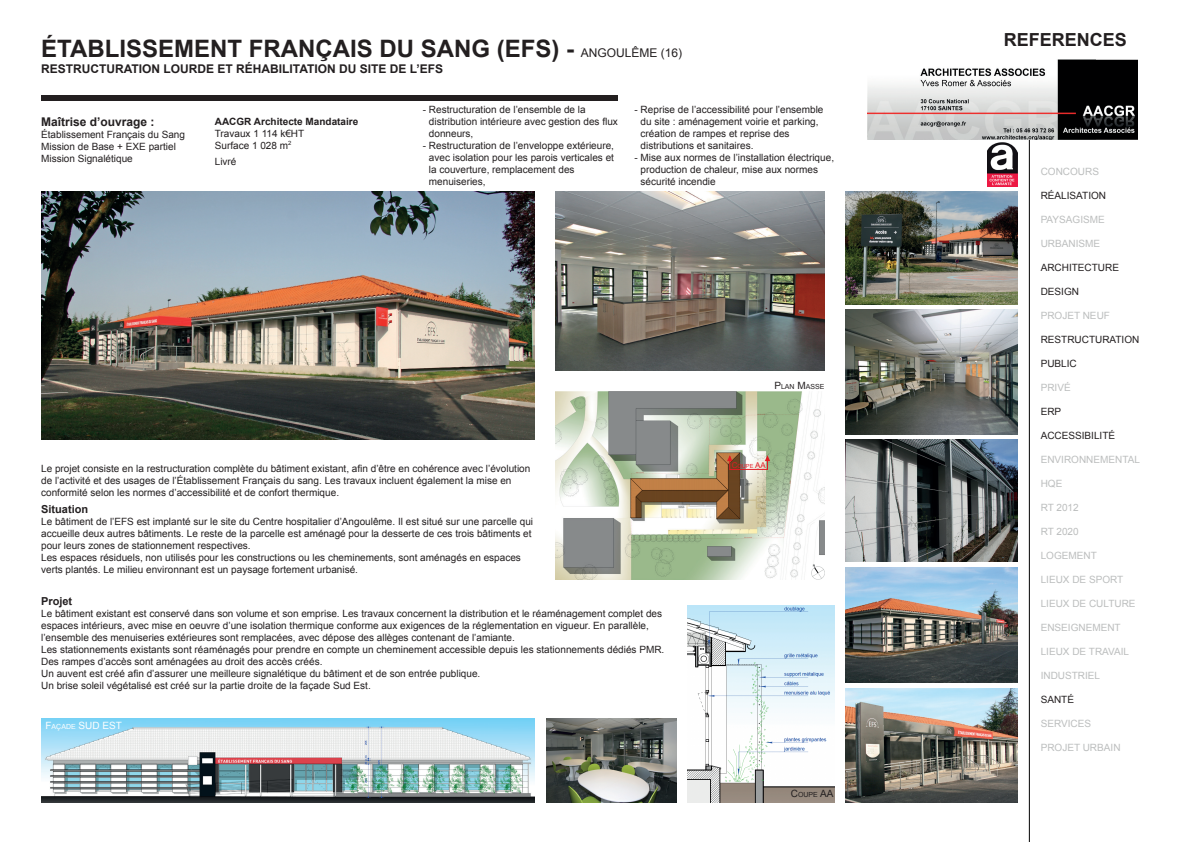
<style>
.page{position:relative;width:1191px;height:842px;background:#fff}
.page>*{position:absolute;margin:0;border:0;box-sizing:border-box;transform-origin:0 0}
.t1{font:700 24px "Arial";color:#231f20}
.t2{font:700 18px "Arial";color:#231f20}
.t3{font:700 12px "Arial";color:#231f20}
.t4{font:700 11px "Arial";color:#231f20}
.t5{font:10px/12px "Arial";color:#231f20}
.t6{font:10px "Arial";color:#bcbebe}
.t7{font:700 10px "Arial";color:#231f20}
.t8{font:10px "Arial";color:#fff}
.t9{font:7px "Arial";color:#231f20}
.t10{font:5.6px "Arial";color:#e11b22}
.s1{font-weight:400;font-size:12px}
.s2{color:#fff}
.s3{font-size:10px}
.s4{font-size:8px}
.s5{font-size:7px}
</style>
<div class="page">
<hr style="left:1028px;top:113px;width:1px;height:729px;background:#000">
<div style="left:41px;top:95px;width:576px;height:5px;background:#231f20"></div>
<img style="left:555px;top:191px;width:269px;height:179px">
<img style="left:41px;top:718px;width:494px;height:85px">
<img style="left:688px;top:606px;width:146px;height:197px">
<img style="left:556px;top:391px;width:268px;height:188px">
<img style="left:845px;top:688px;width:172px;height:115px">
<img style="left:845px;top:568px;width:172px;height:114px">
<img style="left:546px;top:718px;width:130px;height:85px">
<img style="left:845px;top:191px;width:172px;height:113px">
<img style="left:845px;top:310px;width:172px;height:124px">
<img style="left:845px;top:440px;width:172px;height:122px">
<img style="left:41px;top:191px;width:494px;height:249px">
<img style="left:812px;top:564px;width:12px;height:15px">
<hr style="left:729px;top:469px;width:38px;height:1px;background:#e11b22">
<svg style="left:727px;top:455px;width:5px;height:15px"></svg>
<svg style="left:765px;top:455px;width:5px;height:15px"></svg>
<img style="left:987px;top:143px;width:30px;height:44px">
<img style="left:867px;top:60px;width:270px;height:80px">
<h1 class="t1" style="left:41px;top:32px;width:642px">ÉTABLISSEMENT FRANÇAIS DU SANG (EFS) - <span class="s1">ANGOULÊME (16)</span></h1>
<p class="t3" style="left:41px;top:60px;width:404px">RESTRUCTURATION LOURDE ET RÉHABILITATION DU SITE DE L’EFS</p>
<p class="t3" style="left:41px;top:114px;width:115px">Maîtrise d’ouvrage :</p>
<p class="t5" style="left:41px;top:129px;width:145px">Établissement Français du Sang<br>Mission de Base + EXE partiel<br>Mission Signalétique</p>
<p class="t7" style="left:215px;top:115px;width:145px">AACGR Architecte Mandataire</p>
<p class="t5" style="left:215px;top:127px;width:91px">Travaux 1 114 k€HT<br>Surface 1 028 m<sup>2</sup></p>
<p class="t5" style="left:215px;top:155px;width:23px">Livré</p>
<p class="t5" style="left:423px;top:103px;width:164px">- Restructuration de l’ensemble de la</p>
<p class="t5" style="left:423px;top:115px;width:197px"><span class="s2">-</span> distribution intérieure avec gestion des flux</p>
<p class="t5" style="left:423px;top:127px;width:52px"><span class="s2">-</span> donneurs,</p>
<p class="t5" style="left:423px;top:139px;width:193px">- Restructuration de l’enveloppe extérieure,</p>
<p class="t5" style="left:423px;top:151px;width:193px"><span class="s2">-</span> avec isolation pour les parois verticales et</p>
<p class="t5" style="left:423px;top:163px;width:153px"><span class="s2">-</span> la couverture, remplacement des</p>
<p class="t5" style="left:423px;top:175px;width:64px"><span class="s2">-</span> menuiseries,</p>
<p class="t5" style="left:634px;top:103px;width:190px">- Reprise de l’accessibilité pour l’ensemble</p>
<p class="t5" style="left:634px;top:115px;width:185px"><span class="s2">-</span> du site : aménagement voirie et parking,</p>
<p class="t5" style="left:634px;top:127px;width:157px"><span class="s2">-</span> création de rampes et reprise des</p>
<p class="t5" style="left:634px;top:139px;width:120px"><span class="s2">-</span> distributions et sanitaires.</p>
<p class="t5" style="left:634px;top:151px;width:201px">- Mise aux normes de l’installation électrique,</p>
<p class="t5" style="left:634px;top:163px;width:185px"><span class="s2">-</span> production de chaleur, mise aux normes</p>
<p class="t5" style="left:634px;top:175px;width:83px"><span class="s2">-</span> sécurité incendie</p>
<p class="t5" style="left:41px;top:463px;width:491px">Le projet consiste en la restructuration complète du bâtiment existant, afin d’être en cohérence avec l’évolution de l’activité et des usages de l’Établissement Français du sang. Les travaux incluent également la mise en conformité selon les normes d’accessibilité et de confort thermique.</p>
<p class="t4" style="left:41px;top:502px;width:49px">Situation</p>
<p class="t5" style="left:41px;top:516px;width:493px">Le bâtiment de l’EFS est implanté sur le site du Centre hospitalier d’Angoulême. Il est situé sur une parcelle qui accueille deux autres bâtiments. Le reste de la parcelle est aménagé pour la desserte de ces trois bâtiments et pour leurs zones de stationnement respectives.<br>Les espaces résiduels, non utilisés pour les constructions ou les cheminements, sont aménagés en espaces verts plantés. Le milieu environnant est un paysage fortement urbanisé.</p>
<p class="t9" style="left:774px;top:382px;width:52px"><span class="s3">P</span>LAN <span class="s3">M</span>ASS E</p>
<p class="t10" style="left:732px;top:462px;width:30px"><span class="s4">C</span>OUPE <span class="s4">AA</span></p>
<p class="t4" style="left:41px;top:593px;width:33px">Projet</p>
<p class="t5" style="left:41px;top:607px;width:625px">Le bâtiment existant est conservé dans son volume et son emprise. Les travaux concernent la distribution et le réaménagement complet des espaces intérieurs, avec mise en oeuvre d’une isolation thermique conforme aux exigences de la réglementation en vigueur. En parallèle, l’ensemble des menuiseries extérieures sont remplacées, avec dépose des allèges contenant de l’amiante.<br>Les stationnements existants sont réaménagés pour prendre en compte un cheminement accessible depuis les stationnements dédiés PMR.<br>Des rampes d’accès sont aménagées au droit des accès créés.<br>Un auvent est créé afin d’assurer une meilleure signalétique du bâtiment et de son entrée publique.<br>Un brise soleil végétalisé est créé sur la partie droite de la façade Sud Est.</p>
<p class="t8" style="left:45px;top:719px;width:78px">F<span class="s5">AÇADE</span> SUD EST</p>
<p class="t9" style="left:791px;top:790px;width:37px"><span class="s3">C</span>OUPE <span class="s3">AA</span></p>
<h2 class="t2" style="left:1003px;top:27px;width:125px">REFERENCES</h2>
<p class="t6" style="left:1040px;top:164px;width:60px">CONCOURS</p>
<p class="t5" style="left:1040px;top:189px;width:67px">RÉALISATION</p>
<p class="t6" style="left:1040px;top:212px;width:66px">PAYSAGISME</p>
<p class="t6" style="left:1040px;top:236px;width:61px">URBANISME</p>
<p class="t5" style="left:1040px;top:261px;width:80px">ARCHITECTURE</p>
<p class="t5" style="left:1040px;top:285px;width:40px">DESIGN</p>
<p class="t6" style="left:1040px;top:308px;width:71px">PROJET NEUF</p>
<p class="t5" style="left:1040px;top:333px;width:100px">RESTRUCTURATION</p>
<p class="t5" style="left:1040px;top:357px;width:38px">PUBLIC</p>
<p class="t6" style="left:1040px;top:380px;width:32px">PRIVÉ</p>
<p class="t5" style="left:1040px;top:405px;width:22px">ERP</p>
<p class="t5" style="left:1040px;top:429px;width:76px">ACCESSIBILITÉ</p>
<p class="t6" style="left:1040px;top:452px;width:101px">ENVIRONNEMENTAL</p>
<p class="t6" style="left:1040px;top:476px;width:23px">HQE</p>
<p class="t6" style="left:1040px;top:500px;width:39px">RT 2012</p>
<p class="t6" style="left:1040px;top:524px;width:39px">RT 2020</p>
<p class="t6" style="left:1040px;top:548px;width:58px">LOGEMENT</p>
<p class="t6" style="left:1040px;top:572px;width:84px">LIEUX DE SPORT</p>
<p class="t6" style="left:1040px;top:596px;width:96px">LIEUX DE CULTURE</p>
<p class="t6" style="left:1040px;top:620px;width:82px">ENSEIGNEMENT</p>
<p class="t6" style="left:1040px;top:644px;width:90px">LIEUX DE TRAVAIL</p>
<p class="t6" style="left:1040px;top:668px;width:61px">INDUSTRIEL</p>
<p class="t5" style="left:1040px;top:693px;width:35px">SANTÉ</p>
<p class="t6" style="left:1040px;top:716px;width:52px">SERVICES</p>
<p class="t6" style="left:1040px;top:740px;width:81px">PROJET URBAIN</p>
</div>
